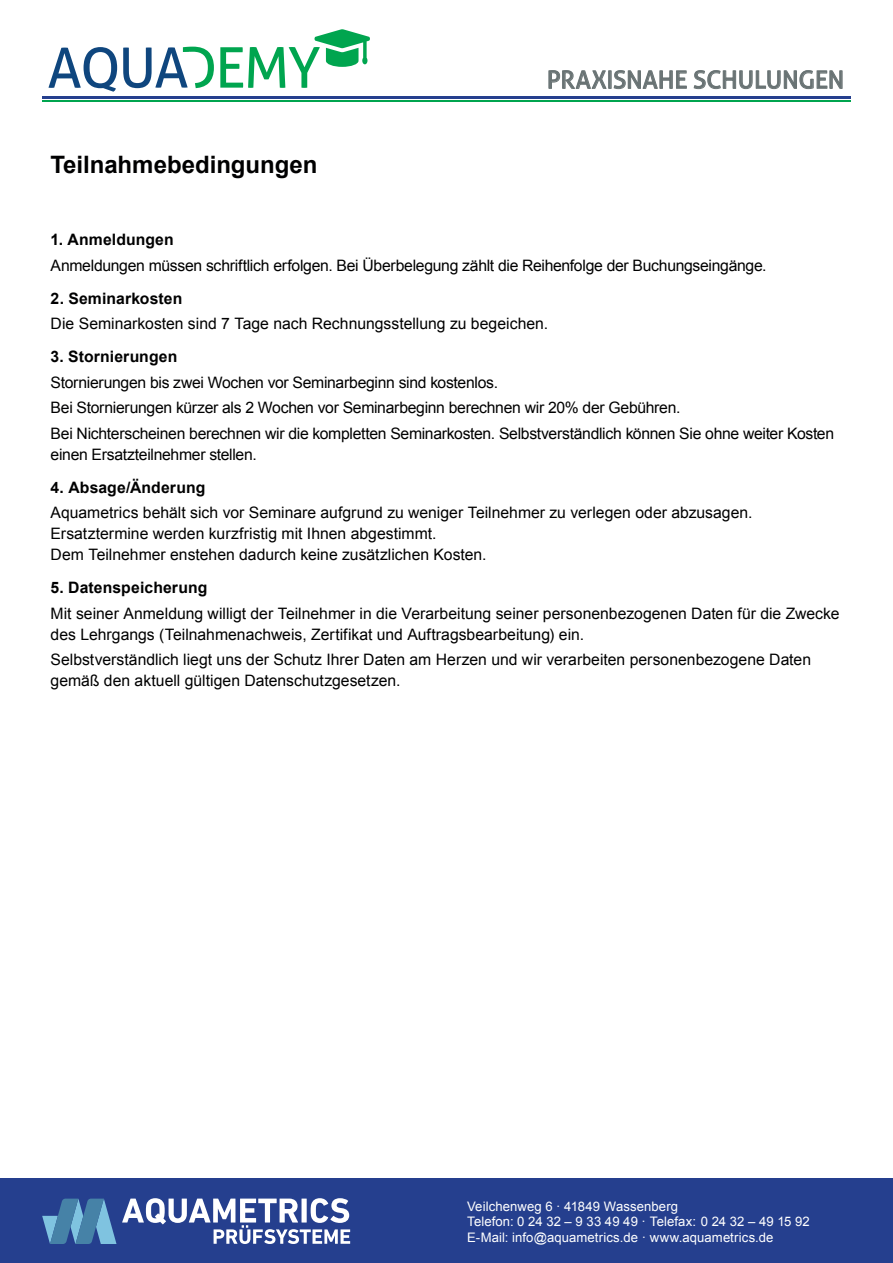
<style>
.page{position:relative;width:893px;height:1263px;background:#fff}
.page>*{position:absolute;margin:0;border:0;box-sizing:border-box;transform-origin:0 0}
.t1{font:24.15px "Aller";color:#697374}
.t2{font:700 24px "Arial";color:#000001}
.t3{font:15.75px/21px "Arial";letter-spacing:-.005em;color:#000001}
.t4{font:700 15.75px "Arial";letter-spacing:.005em;color:#000001}
.t5{font:13.05px/15.8px "Arial";letter-spacing:.01em;color:#fff}
</style>
<div class="page">
<div style="left:0;top:1178px;width:892px;height:85px;background:#253f8e"></div>
<svg style="left:42px;top:1198px;width:308px;height:46px"></svg>
<hr style="left:42px;top:96px;width:808px;height:2px;background:#253f8e">
<hr style="left:42px;top:100px;width:808px;height:2px;background:#00a54f">
<svg style="left:220px;top:29px;width:150px;height:59px"></svg>
<svg style="left:48px;top:47px;width:166px;height:45px"></svg>
<svg style="left:549px;top:70px;width:137px;height:19px"></svg>
<svg style="left:694px;top:70px;width:148px;height:19px"></svg>
<h2 class="t2" style="left:51px;top:149px;width:268px">Teilnahmebedingungen</h2>
<h1 class="t1" style="left:547px;top:65px;width:299px">PRAXISNAHE SCHULUNGEN</h1>
<p class="t4" style="left:51px;top:229px;width:125px">1. Anmeldungen</p>
<p class="t3" style="left:51px;top:255px;width:718px">Anmeldungen müssen schriftlich erfolgen. Bei Überbelegung zählt die Reihenfolge der Buchungseingänge.</p>
<p class="t4" style="left:51px;top:288px;width:133px">2. Seminarkosten</p>
<p class="t3" style="left:51px;top:313px;width:499px">Die Seminarkosten sind 7 Tage nach Rechnungsstellung zu begeichen.</p>
<p class="t4" style="left:51px;top:346px;width:128px">3. Stornierungen</p>
<p class="t3" style="left:51px;top:369px;width:785px;line-height:25.5px">Stornierungen bis zwei Wochen vor Seminarbeginn sind kostenlos.<br>Bei Stornierungen kürzer als 2 Wochen vor Seminarbeginn berechnen wir 20% der Gebühren.<br>Bei Nichterscheinen berechnen wir die kompletten Seminarkosten. Selbstverständlich können Sie ohne weiter Kosten</p>
<p class="t3" style="left:51px;top:444px;width:208px">einen Ersatzteilnehmer stellen.</p>
<p class="t4" style="left:51px;top:477px;width:156px">4. Absage/Änderung</p>
<p class="t3" style="left:51px;top:502px;width:703px">Aquametrics behält sich vor Seminare aufgrund zu weniger Teilnehmer zu verlegen oder abzusagen.<br>Ersatztermine werden kurzfristig mit Ihnen abgestimmt.<br>Dem Teilnehmer enstehen dadurch keine zusätzlichen Kosten.</p>
<p class="t4" style="left:51px;top:577px;width:158px">5. Datenspeicherung</p>
<p class="t3" style="left:51px;top:603px;width:790px">Mit seiner Anmeldung willigt der Teilnehmer in die Verarbeitung seiner personenbezogenen Daten für die Zwecke des Lehrgangs (Teilnahmenachweis, Zertifikat und Auftragsbearbeitung) ein.</p>
<p class="t3" style="left:51px;top:649px;width:762px">Selbstverständlich liegt uns der Schutz Ihrer Daten am Herzen und wir verarbeiten personenbezogene Daten gemäß den aktuell gültigen Datenschutzgesetzen.</p>
<p class="t5" style="left:467px;top:1198px;width:344px">Veilchenweg 6 · 41849 Wassenberg<br>Telefon: 0 24 32 – 9 33 49 49 · Telefax: 0 24 32 – 49 15 92<br>E-Mail: info@aquametrics.de · www.aquametrics.de</p>
</div>
